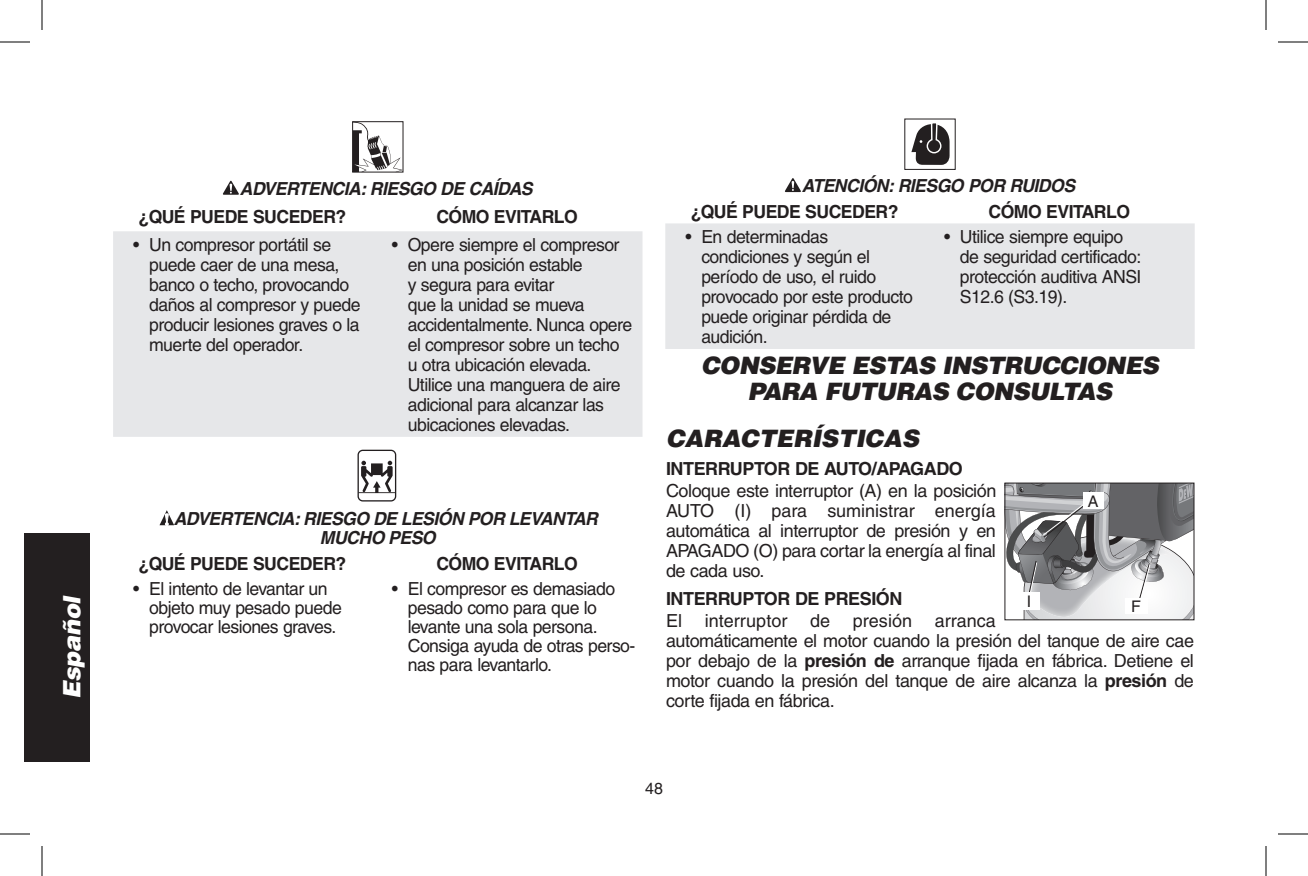
<style>
.page{position:relative;width:1308px;height:876px;background:#fff}
.page>*{position:absolute;margin:0;border:0;box-sizing:border-box;transform-origin:0 0}
.t1{font:italic 900 24px/26px "Helvetica";letter-spacing:-.025em;color:#231f20;text-align:center}
.t2{font:italic 900 24px "Helvetica";color:#fff}
.t3{font:18px/20px "Helvetica";letter-spacing:-.03em;color:#231f20}
.t4{font:700 18px "Helvetica";letter-spacing:-.03em;color:#231f20}
.t5{font:italic 700 18px/19px "Helvetica";letter-spacing:-.03em;color:#231f20}
.t6{font:18px "Helvetica";color:#231f20}
.t7{font:16px "Helvetica";color:#231f20}
.s1{font-weight:700}
</style>
<div class="page">
<div style="left:24px;top:534px;width:66px;height:228px;background:#231f20"></div>
<div style="left:113px;top:231px;width:530px;height:206px;background:#e6e7e9"></div>
<svg style="left:354px;top:123px;width:48px;height:48px"></svg>
<div style="left:352px;top:121px;width:52px;height:52px;border:1px solid #231f20"></div>
<svg style="left:223px;top:181px;width:16px;height:14px"></svg>
<svg style="left:358px;top:450px;width:38px;height:52px"></svg>
<svg style="left:159px;top:510px;width:15px;height:15px"></svg>
<div style="left:665px;top:223px;width:530px;height:126px;background:#e6e7e9"></div>
<svg style="left:911px;top:123px;width:39px;height:42px"></svg>
<svg style="left:785px;top:178px;width:16px;height:14px"></svg>
<svg style="left:1005px;top:483px;width:189px;height:137px"></svg>
<div style="left:1125px;top:598px;width:22px;height:15px;background:#fff"></div>
<div style="left:1018px;top:592px;width:22px;height:18px;background:#fff"></div>
<hr style="left:0;top:42px;width:30px;height:1px;background:#000">
<hr style="left:1278px;top:42px;width:30px;height:1px;background:#000">
<hr style="left:0;top:834px;width:30px;height:1px;background:#000">
<hr style="left:1278px;top:834px;width:30px;height:1px;background:#000">
<hr style="left:42px;top:0;width:1px;height:30px;background:#000">
<hr style="left:42px;top:846px;width:1px;height:30px;background:#000">
<hr style="left:1266px;top:0;width:1px;height:30px;background:#000">
<hr style="left:1266px;top:846px;width:1px;height:30px;background:#000">
<h1 class="t2" style="left:56px;top:699px;width:106px;rotate:-90deg">ESPAÑOL</h1>
<p class="t5" style="left:240px;top:179px;width:294px">ADVERTENCIA: RIESGO DE CAÍDAS</p>
<p class="t4" style="left:138px;top:206px;width:209px">¿QUÉ PUEDE SUCEDER?</p>
<p class="t4" style="left:436px;top:206px;width:140px">CÓMO EVITARLO</p>
<p class="t3" style="left:149px;top:235px;width:213px;text-indent:-16px">• Un compresor portátil se puede caer de una mesa, banco o techo, provocando daños al compresor y puede producir lesiones graves o la muerte del operador.</p>
<p class="t3" style="left:408px;top:235px;width:226px;text-indent:-16px">• Opere siempre el compresor en una posición estable<br>y segura para evitar<br>que la unidad se mueva accidentalmente. Nunca opere el compresor sobre un techo u otra ubicación elevada.<br>Utilice una manguera de aire adicional para alcanzar las ubicaciones elevadas.</p>
<p class="t5" style="left:320px;top:509px;width:280px;text-indent:-146px">ADVERTENCIA: RIESGO DE LESIÓN POR LEVANTAR<br>MUCHO PESO</p>
<p class="t4" style="left:138px;top:552px;width:209px">¿QUÉ PUEDE SUCEDER?</p>
<p class="t4" style="left:436px;top:552px;width:140px">CÓMO EVITARLO</p>
<p class="t3" style="left:149px;top:580px;width:194px;line-height:19px;text-indent:-16px">• El intento de levantar un objeto muy pesado puede provocar lesiones graves.</p>
<p class="t3" style="left:408px;top:580px;width:229px;line-height:19px;text-indent:-16px">• El compresor es demasiado pesado como para que lo levante una sola persona.<br>Consiga ayuda de otras perso&shy;nas para levantarlo.</p>
<p class="t5" style="left:802px;top:176px;width:108px">ATENCIÓN: RIESGO</p>
<p class="t5" style="left:968px;top:176px;width:14px">POR</p>
<p class="t5" style="left:1010px;top:176px;width:12px">RUIDOS</p>
<p class="t4" style="left:691px;top:200px;width:209px">¿QUÉ PUEDE SUCEDER?</p>
<p class="t4" style="left:989px;top:200px;width:140px">CÓMO EVITARLO</p>
<p class="t3" style="left:701px;top:227px;width:213px;text-indent:-16px">• En determinadas condiciones y según el período de uso, el ruido provocado por este producto puede originar pérdida de audición.</p>
<p class="t3" style="left:960px;top:227px;width:183px;text-indent:-16px">• Utilice siempre equipo de seguridad certificado: protección auditiva ANSI<br>S12.6 (S3.19).</p>
<h1 class="t1" style="left:701px;top:352px;width:459px">CONSER VE ESTAS INSTRUCCIONES<br>PARA FU TURAS CONSULTAS</h1>
<h1 class="t1" style="left:666px;top:425px;width:75px">CARACTE</h1>
<h1 class="t1" style="left:793px;top:425px;width:46px">RÍSTICAS</h1>
<p class="t4" style="left:666px;top:458px;width:224px">INTERRUPTO R DE AUTO/APAGADO</p>
<p class="t3" style="left:666px;top:481px;width:332px">Coloque este interruptor (A) en la posición</p>
<p class="t7" style="left:1088px;top:492px;width:12px">A</p>
<p class="t3" style="left:666px;top:501px;width:24px">Auto</p>
<p class="t3" style="left:666px;top:501px;width:331px;text-align:justify;text-indent:68px">(I) para suministrar energía automática al interruptor de presión y en Apagado</p>
<p class="t3" style="left:666px;top:541px;width:331px;text-indent:87px">(O) para cortar la energía al final de cada uso.</p>
<p class="t4" style="left:666px;top:588px;width:238px">INTERRUPTOR DE PRESIÓN</p>
<p class="t3" style="left:666px;top:611px;width:18px">El</p>
<p class="t6" style="left:705px;top:610px;width:84px">interruptor</p>
<p class="t3" style="left:810px;top:611px;width:22px">de</p>
<p class="t6" style="left:853px;top:610px;width:61px">presión</p>
<p class="t7" style="left:1027px;top:592px;width:6px">I</p>
<p class="t7" style="left:1131px;top:597px;width:11px">F</p>
<p class="t3" style="left:666px;top:611px;width:530px;text-indent:269px">arranca<br>automáticamente el motor cuando la presión del tanque de aire cae por debajo de la <span class="s1">PRESIÓN DE</span> arranque fijada en fábrica. Detiene el motor cuando la presión del tanque de aire alcanza la <span class="s1">PRESIÓN</span> de corte fijada en fábrica.</p>
<p class="t7" style="left:645px;top:780px;width:19px">48</p>
</div>
